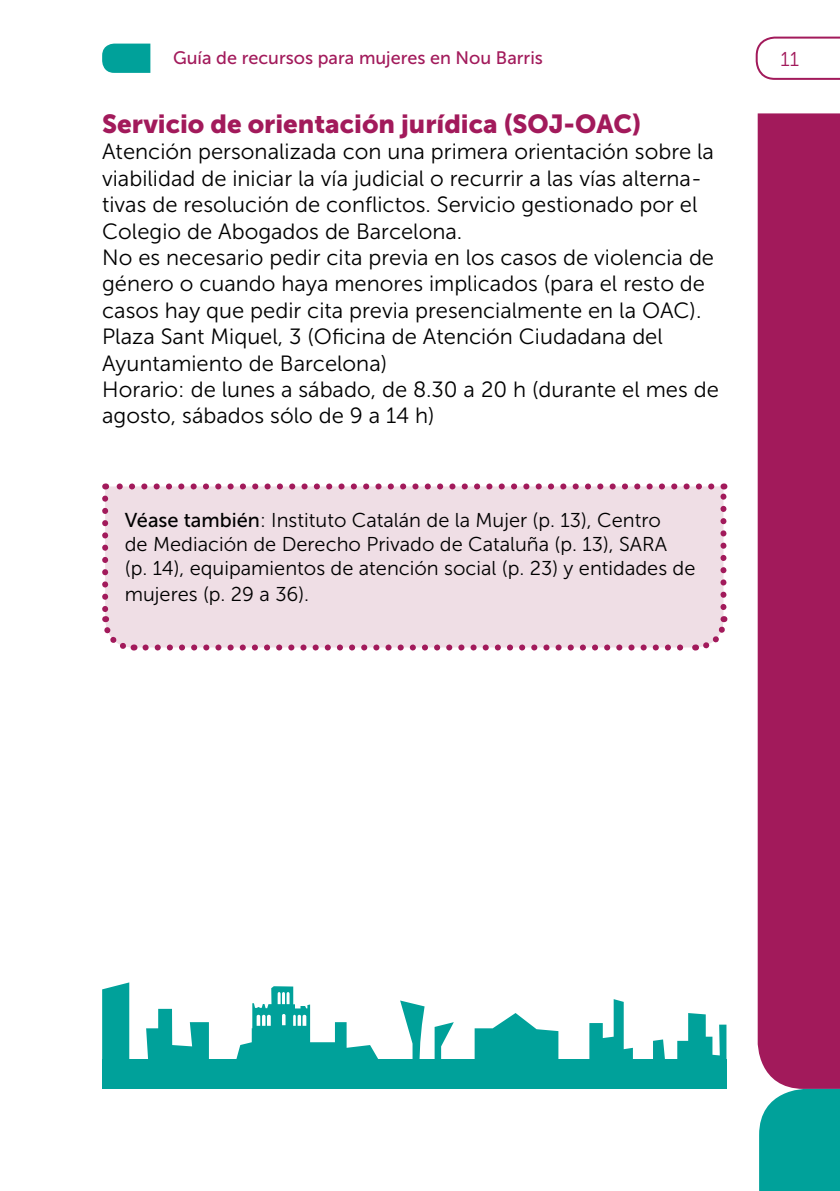
<style>
.page{position:relative;width:840px;height:1191px;background:#fff}
.page>*{position:absolute;margin:0;border:0;box-sizing:border-box;transform-origin:0 0}
.t1{font:26px "Museo Sans 900";color:#a21a5b}
.t2{font:22px/26.4px "Museo Sans 300";color:#000}
.t3{font:20px/24px "Museo Sans 300";color:#000}
.t4{font:20px "Museo Sans 300";color:#a21a5b}
.t5{font:18px "Museo Sans 500";color:#a21a5b}
.s1{font-family:"Museo Sans 500"}
</style>
<div class="page">
<svg style="left:755px;top:36px;width:84px;height:44px"></svg>
<div style="left:757px;top:113px;width:82px;height:976px;background:#a21a5b"></div>
<svg style="left:102px;top:44px;width:48px;height:29px"></svg>
<svg style="left:759px;top:1089px;width:80px;height:102px;background:#0ea69f"></svg>
<div style="left:105px;top:486px;width:618px;height:161px;background:#efdee5"></div>
<svg style="left:145px;top:644px;width:543px;height:6px"></svg>
<svg style="left:102px;top:498px;width:33px;height:153px;background:#ead1dc"></svg>
<svg style="left:694px;top:616px;width:34px;height:35px"></svg>
<svg style="left:720px;top:483px;width:6px;height:124px"></svg>
<svg style="left:105px;top:483px;width:606px;height:6px"></svg>
<svg style="left:653px;top:1013px;width:73px;height:46px"></svg>
<svg style="left:102px;top:982px;width:530px;height:77px"></svg>
<div style="left:102px;top:1059px;width:624px;height:30px;background:#00a19a"></div>
<p class="t5" style="left:173px;top:48px;width:371px">Guía de recursos para mujeres en Nou Barris</p>
<p class="t4" style="left:780px;top:48px;width:20px">11</p>
<p class="t1" style="left:102px;top:109px;width:540px">Servicio de orientación jurídica (SOJ-OAC)</p>
<p class="t2" style="left:102px;top:139px;width:618px">Atención personalizada con una primera orientación sobre la viabilidad de iniciar la vía judicial o recurrir a las vías alterna&shy;tivas de resolución de conflictos. Servicio gestionado por el Colegio de Abogados de Barcelona.<br>No es necesario pedir cita previa en los casos de violencia de género o cuando haya menores implicados (para el resto de casos hay que pedir cita previa presencialmente en la OAC).<br>Plaza Sant Miquel, 3 (Oficina de Atención Ciudadana del Ayuntamiento de Barcelona)<br>Horario: de lunes a sábado, de 8.30 a 20 h (durante el mes de agosto, sábados sólo de 9 a 14 h)</p>
<p class="t3" style="left:125px;top:508px;width:571px"><span class="s1">Véase también</span>: Instituto Catalán de la Mujer (p. 13), Centro<br>de Mediación de Derecho Privado de Cataluña (p. 13), SARA<br>(p. 14), equipamientos de atención social (p. 23) y entidades de</p>
<p class="t3" style="left:125px;top:582px;width:186px">mujeres (p. 29 a 36).</p>
</div>
